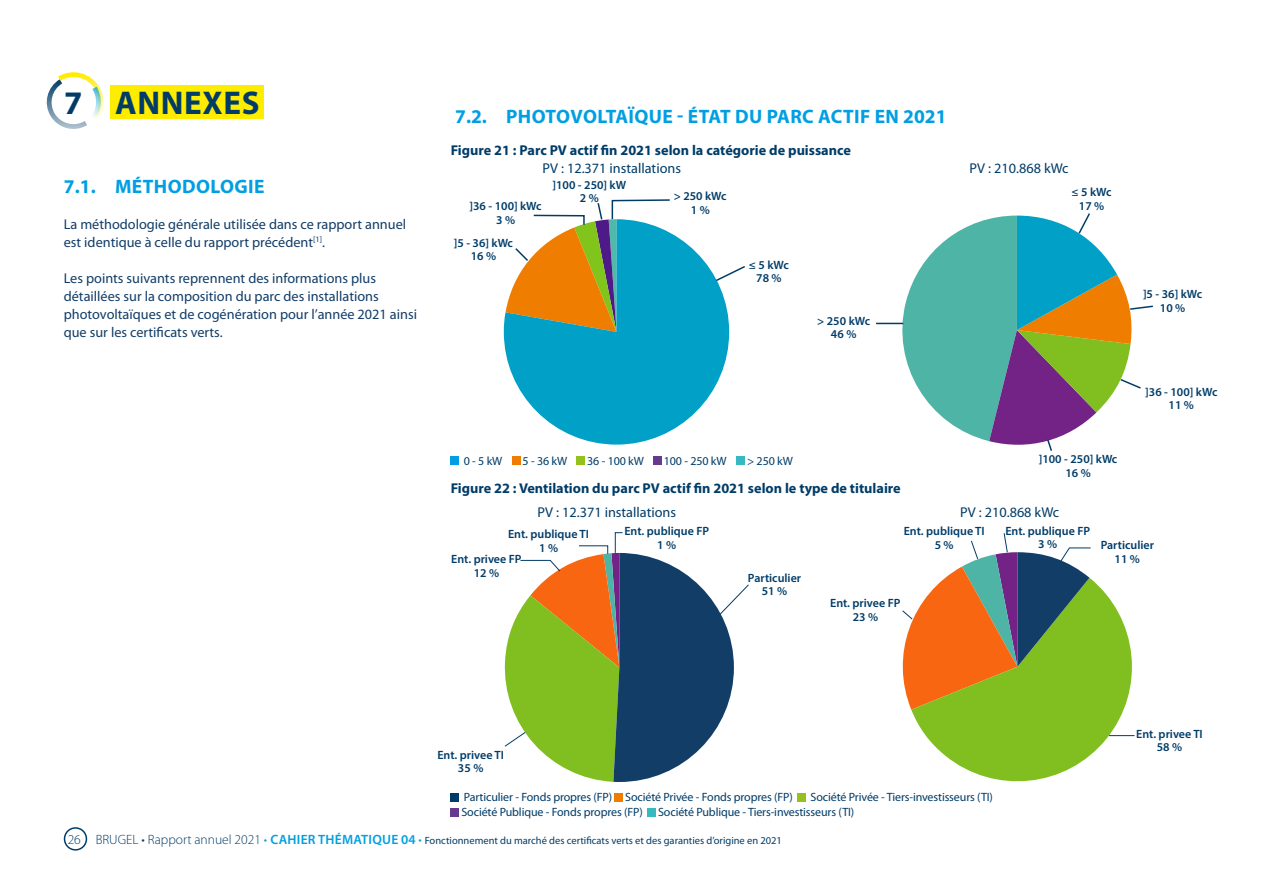
<style>
.page{position:relative;width:1263px;height:893px;background:#fff}
.page>*{position:absolute;margin:0;border:0;box-sizing:border-box;transform-origin:0 0}
.t1{font:700 33px "Myriad Pro";letter-spacing:.02em;color:#003c68}
.t2{font:700 19.5px "Myriad Pro";letter-spacing:.02em;color:#009fe3}
.t3{font:14.25px/18px "Myriad Pro";color:#123d68}
.t4{font:700 14.25px "Myriad Pro";color:#003c68}
.t5{font:14.25px "Myriad Pro";color:#003c68}
.t6{font:600 12px/13.5px "Myriad Pro";color:#003c68;text-align:center}
.t7{font:12px "Myriad Pro";letter-spacing:-.01em;color:#003c68}
.t8{font:10.5px "Myriad Pro";color:#003c68}
.s1{font-weight:300;font-size:13.5px}
.s2{font-weight:300;font-size:13.5px;color:#009fe3}
.s3{font-weight:600;font-size:13.5px;color:#009fe3}
</style>
<div class="page">
<div style="left:111px;top:85px;width:153px;height:33px;background:#ffed00"></div>
<svg style="left:504px;top:233px;width:225px;height:212px;fill:#01a0c6"></svg>
<svg style="left:714px;top:265px;width:31px;height:17px"></svg>
<svg style="left:505px;top:199px;width:166px;height:133px"></svg>
<svg style="left:504px;top:532px;width:245px;height:250px"></svg>
<svg style="left:911px;top:579px;width:224px;height:202px;fill:#80bf1f"></svg>
<svg style="left:1109px;top:735px;width:25px;height:1px"></svg>
<svg style="left:902px;top:533px;width:189px;height:177px"></svg>
<svg style="left:46px;top:72px;width:66px;height:57px"></svg>
<div style="left:451px;top:793px;width:8px;height:8px;background:#003c68"></div>
<div style="left:615px;top:793px;width:8px;height:8px;background:#ef7d00"></div>
<div style="left:797px;top:793px;width:9px;height:8px;background:#95c11f"></div>
<div style="left:451px;top:808px;width:8px;height:8px;background:#673a8f"></div>
<div style="left:647px;top:808px;width:9px;height:8px;background:#37b9c2"></div>
<div style="left:451px;top:456px;width:8px;height:9px;background:#009fe3"></div>
<div style="left:512px;top:456px;width:8px;height:9px;background:#ef7d00"></div>
<div style="left:577px;top:456px;width:8px;height:9px;background:#95c11f"></div>
<div style="left:653px;top:456px;width:8px;height:9px;background:#673a8f"></div>
<div style="left:736px;top:456px;width:9px;height:9px;background:#37b9c2"></div>
<svg style="left:876px;top:213px;width:277px;height:238px"></svg>
<div style="left:64px;top:827px;width:23px;height:24px;border:2px solid #003c68;border-radius:50%"></div>
<h1 class="t1" style="left:64px;top:84px;width:197px">7 ANNEXES</h1>
<h2 class="t2" style="left:64px;top:175px;width:202px">7.1. MÉTHODOLOGIE</h2>
<p class="t3" style="left:64px;top:215px;width:344px">La méthodologie générale utilisée dans ce rapport annuel est identique à celle du rapport précédent<sup>[1]</sup>.</p>
<p class="t3" style="left:64px;top:269px;width:355px">Les points suivants reprennent des informations plus détaillées sur la composition du parc des installations photovoltaïques et de cogénération pour l’année 2021 ainsi que sur les certificats verts.</p>
<h2 class="t2" style="left:455px;top:106px;width:493px">7.2. PHOTOVOLTAÏQUE - ÉTAT DU PARC ACTIF EN 2021</h2>
<p class="t4" style="left:451px;top:142px;width:402px">Figure 21 : Parc PV actif fin 2021 selon la catégorie de puissance</p>
<p class="t5" style="left:542px;top:160px;width:140px">PV : 12.371 installations</p>
<p class="t5" style="left:970px;top:160px;width:101px">PV : 210.868 kWc</p>
<p class="t6" style="left:470px;top:199px;width:74px">]36 - 100] kWc<br>3 %</p>
<p class="t6" style="left:454px;top:235px;width:61px">]5 - 36] kWc<br>16 %</p>
<p class="t6" style="left:553px;top:178px;width:75px">]100 - 250] kW<br>2 %</p>
<p class="t6" style="left:674px;top:189px;width:54px">&gt; 250 kWc<br>1 %</p>
<p class="t6" style="left:749px;top:258px;width:42px">≤ 5 kWc<br>78 %</p>
<p class="t6" style="left:817px;top:314px;width:54px">&gt; 250 kWc<br>46 %</p>
<p class="t7" style="left:464px;top:454px;width:40px">0 - 5 kW</p>
<p class="t7" style="left:523px;top:454px;width:46px">5 - 36 kW</p>
<p class="t7" style="left:587px;top:454px;width:58px">36 - 100 kW</p>
<p class="t7" style="left:664px;top:454px;width:64px">100 - 250 kW</p>
<p class="t7" style="left:747px;top:454px;width:47px">&gt; 250 kW</p>
<p class="t6" style="left:1071px;top:185px;width:42px">≤ 5 kWc<br>17 %</p>
<p class="t6" style="left:1143px;top:287px;width:61px">]5 - 36] kWc<br>10 %</p>
<p class="t6" style="left:1039px;top:452px;width:80px">]100 - 250] kWc<br>16 %</p>
<p class="t6" style="left:1145px;top:384px;width:74px">]36 - 100] kWc<br>11 %</p>
<p class="t4" style="left:451px;top:480px;width:451px">Figure 22 : Ventilation du parc PV actif fin 2021 selon le type de titulaire</p>
<p class="t5" style="left:538px;top:504px;width:140px">PV : 12.371 installations</p>
<p class="t5" style="left:960px;top:504px;width:101px">PV : 210.868 kWc</p>
<p class="t6" style="left:508px;top:527px;width:82px">Ent. publique TI<br>1 %</p>
<p class="t6" style="left:748px;top:571px;width:55px">Particulier<br>51 %</p>
<p class="t6" style="left:1005px;top:523px;width:86px">Ent. publique FP<br>3 %</p>
<p class="t6" style="left:904px;top:524px;width:82px">Ent. publique TI<br>5 %</p>
<p class="t6" style="left:624px;top:524px;width:86px">Ent. publique FP<br>1 %</p>
<p class="t6" style="left:451px;top:552px;width:72px">Ent. privee FP<br>12 %</p>
<p class="t6" style="left:830px;top:596px;width:72px">Ent. privee FP<br>23 %</p>
<p class="t6" style="left:1101px;top:538px;width:55px">Particulier<br>11 %</p>
<p class="t6" style="left:437px;top:748px;width:68px">Ent. privee TI<br>35 %</p>
<p class="t7" style="left:464px;top:791px;width:330px">Particulier - Fonds propres (FP) Société Privée - Fonds propres (FP)</p>
<p class="t7" style="left:811px;top:791px;width:184px">Société Privée - Tiers-investisseurs (TI)</p>
<p class="t7" style="left:461px;top:806px;width:183px">Société Publique - Fonds propres (FP)</p>
<p class="t7" style="left:658px;top:806px;width:198px">Société Publique - Tiers-investisseurs (TI)</p>
<p class="t6" style="left:1136px;top:727px;width:68px">Ent. privee TI<br>58 %</p>
<p class="t8" style="left:68px;top:834px;width:716px"><span class="s1">26 BRUGEL • Rapport annuel 2021</span> <span class="s2">•</span> <span class="s3">CAHIER THÉMATIQUE 04</span> <span class="s2">•</span> Fonctionnement du marché des certificats verts et des garanties d’origine en 2021</p>
</div>
